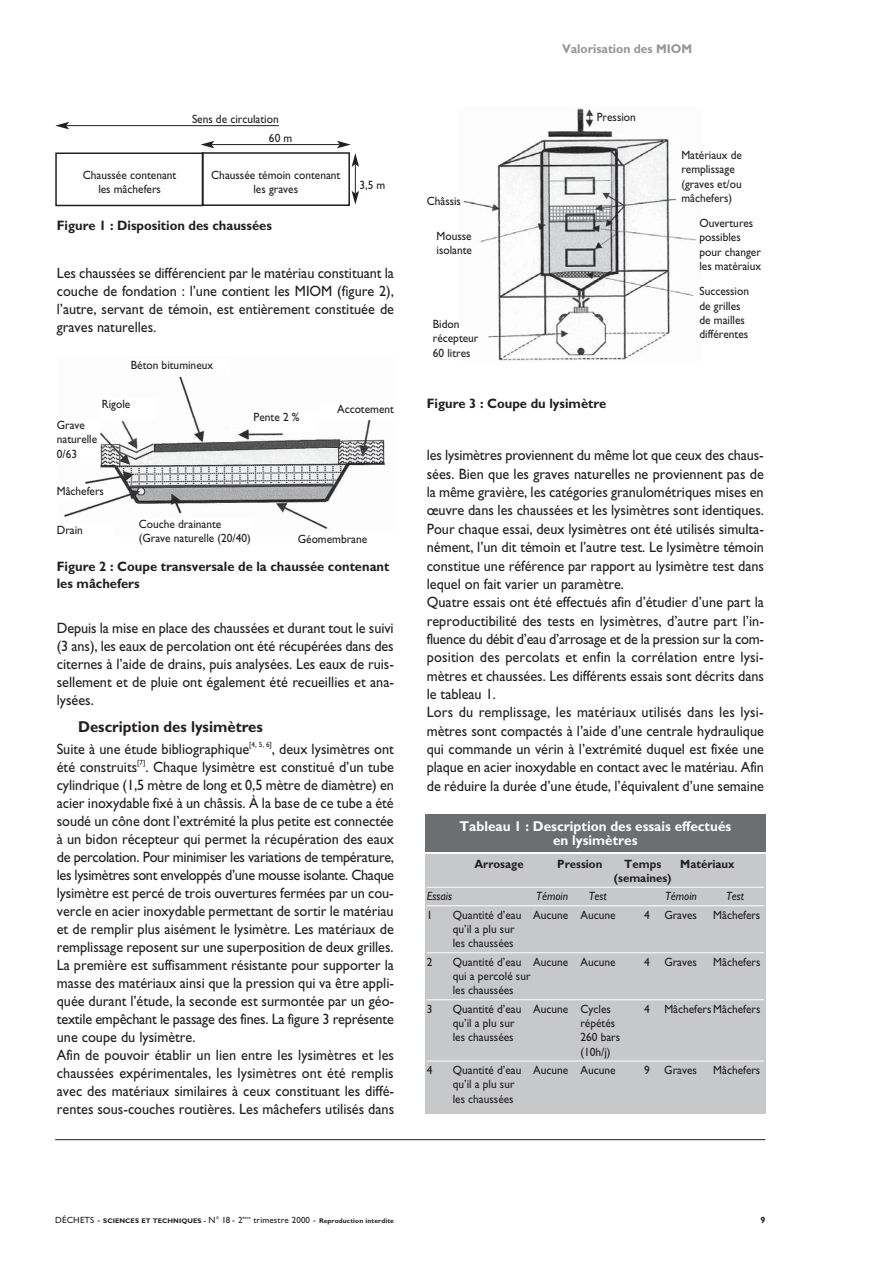
<style>
.page{position:relative;width:893px;height:1263px;background:#fff}
.page>*{position:absolute;margin:0;border:0;box-sizing:border-box;transform-origin:0 0}
.t1{font:700 15.75px "Gill Sans";color:#231f20;scale:.95 1}
.t2{font:15px/18px "Gill Sans";color:#231f20;scale:.95 1}
.t3{font:700 14.25px/14.2px "Gill Sans";color:#fff;text-align:center;scale:.95 1}
.t4{font:700 13.65px/16.5px "Gill Sans";color:#231f20;scale:.95 1}
.t5{font:700 12.75px "Gill Sans";color:#939598;scale:.95 1}
.t6{font:12px/14.2px "Gill Sans";color:#231f20;scale:.95 1}
.t7{font:700 12px "Gill Sans";color:#231f20;scale:.95 1}
.t8{font:italic 12px "Gill Sans";color:#231f20;scale:.95 1}
.t9{font:700 9px "Gill Sans";color:#231f20}
.t10{font:7.5px "Gill Sans";color:#231f20;scale:.95 1}
.t11{font:700 6.75px "Gill Sans";letter-spacing:.015em;color:#231f20}
.s1{font-weight:400;font-size:9px}
</style>
<div class="page">
<hr style="left:55px;top:1139px;width:710px;height:1px;background:#231f20">
<div style="left:425px;top:855px;width:340px;height:259px;background:#c6c8ca"></div>
<hr style="left:427px;top:887px;width:337px;height:1px;background:#fff">
<hr style="left:427px;top:905px;width:337px;height:1px;background:#fff">
<hr style="left:427px;top:952px;width:337px;height:1px;background:#fff">
<hr style="left:427px;top:999px;width:337px;height:1px;background:#fff">
<hr style="left:427px;top:1061px;width:337px;height:1px;background:#fff">
<div style="left:425px;top:814px;width:340px;height:38px;background:#6d6e70"></div>
<hr style="left:67px;top:125px;width:212px;height:1px;background:#231f20">
<svg style="left:55px;top:122px;width:14px;height:7px"></svg>
<img style="left:63px;top:376px;width:323px;height:153px">
<img style="left:463px;top:108px;width:234px;height:253px">
<div style="left:252px;top:412px;width:64px;height:20px;background:#fff"></div>
<div style="left:319px;top:404px;width:76px;height:15px;background:#fff"></div>
<div style="left:100px;top:398px;width:56px;height:21px;background:#fff"></div>
<div style="left:55px;top:419px;width:45px;height:44px;background:#fff"></div>
<div style="left:55px;top:485px;width:52px;height:15px;background:#fff"></div>
<div style="left:55px;top:524px;width:59px;height:21px;background:#fff"></div>
<div style="left:137px;top:518px;width:116px;height:34px;background:#fff"></div>
<svg style="left:55px;top:141px;width:304px;height:66px"></svg>
<p class="t6" style="left:269px;top:111px;width:26px;line-height:18.5px;text-indent:-77px">Sens de circulation<br>60 m</p>
<p class="t6" style="left:83px;top:169px;width:100px">Chaussée contenant</p>
<p class="t6" style="left:211px;top:169px;width:138px">Chaussée témoin contenant</p>
<p class="t6" style="left:98px;top:183px;width:67px">les mâchefers</p>
<p class="t6" style="left:253px;top:183px;width:48px">les graves</p>
<p class="t6" style="left:359px;top:179px;width:29px">3,5 m</p>
<p class="t4" style="left:57px;top:219px;width:228px">Figure 1 : Disposition des chaussées</p>
<p class="t2" style="left:57px;top:266px;width:357px;text-align:justify">Les chaussées se différencient par le matériau constituant la couche de fondation : l’une contient les MIOM (figure 2), l’autre, servant de témoin, est entièrement constituée de graves naturelles.</p>
<p class="t6" style="left:131px;top:359px;width:88px">Béton bitumineux</p>
<p class="t6" style="left:102px;top:398px;width:32px">Rigole</p>
<p class="t6" style="left:337px;top:403px;width:61px">Accotement</p>
<p class="t6" style="left:254px;top:411px;width:50px">Pente 2 %</p>
<p class="t6" style="left:57px;top:419px;width:44px">Grave naturelle<br>0/63</p>
<p class="t6" style="left:57px;top:485px;width:51px">Mâchefers</p>
<p class="t6" style="left:57px;top:524px;width:29px">Drain</p>
<p class="t6" style="left:139px;top:518px;width:120px">Couche drainante (Grave naturelle (20/40)</p>
<p class="t6" style="left:298px;top:533px;width:75px">Géomembrane</p>
<p class="t4" style="left:57px;top:560px;width:352px">Figure 2 : Coupe transversale de la chaussée contenant les mâchefers</p>
<p class="t2" style="left:57px;top:621px;width:357px;text-align:justify">Depuis la mise en place des chaussées et durant tout le suivi (3 ans), les eaux de percolation ont été récupérées dans des citernes à l’aide de drains, puis analysées. Les eaux de ruis&shy;sellement et de pluie ont également été recueillies et ana&shy;lysées.</p>
<p class="t1" style="left:78px;top:721px;width:196px">Description des lysimètres</p>
<p class="t2" style="left:57px;top:741px;width:204px">Suite à une étude bibliographique</p>
<p class="t10" style="left:249px;top:742px;width:25px">[4, 5, 6]</p>
<p class="t2" style="left:272px;top:741px;width:130px">, deux lysimètres ont</p>
<p class="t2" style="left:57px;top:759px;width:86px">été construits</p>
<p class="t10" style="left:137px;top:760px;width:10px">[7]</p>
<p class="t2" style="left:57px;top:759px;width:357px;text-indent:89px">. Chaque lysimètre est constitué d’un tube cylindrique (1,5 mètre de long et 0,5 mètre de diamètre) en acier inoxydable fixé à un châssis. À la base de ce tube a été soudé un cône dont l’extrémité la plus petite est connectée à un bidon récepteur qui permet la récupération des eaux de percolation. Pour minimiser les variations de température, les lysimètres sont enveloppés d’une mousse isolante. Chaque lysimètre est percé de trois ouvertures fermées par un cou&shy;vercle en acier inoxydable permettant de sortir le matériau et de remplir plus aisément le lysimètre. Les matériaux de remplissage reposent sur une superposition de deux grilles.<br>La première est suffisamment résistante pour supporter la masse des matériaux ainsi que la pression qui va être appli&shy;quée durant l’étude, la seconde est surmontée par un géo&shy;textile empêchant le passage des fines. La figure 3 représente une coupe du lysimètre.<br>Afin de pouvoir établir un lien entre les lysimètres et les chaussées expérimentales, les lysimètres ont été remplis avec des matériaux similaires à ceux constituant les diffé&shy;rentes sous-couches routières. Les mâchefers utilisés dans</p>
<p class="t5" style="left:562px;top:44px;width:138px">Valorisation des MIOM</p>
<p class="t6" style="left:427px;top:195px;width:38px">Châssis</p>
<p class="t6" style="left:436px;top:230px;width:39px">Mousse isolante</p>
<p class="t6" style="left:433px;top:318px;width:50px">Bidon récepteur<br>60 litres</p>
<p class="t6" style="left:597px;top:111px;width:43px">Pression</p>
<p class="t4" style="left:427px;top:397px;width:191px">Figure 3 : Coupe du lysimètre</p>
<p class="t6" style="left:681px;top:149px;width:65px">Matériaux de remplissage (graves et/ou mâchefers)</p>
<p class="t6" style="left:699px;top:217px;width:66px">Ouvertures possibles pour changer les matéraiux</p>
<p class="t6" style="left:699px;top:286px;width:54px">Succession de grilles de mailles différentes</p>
<p class="t2" style="left:427px;top:448px;width:357px">les lysimètres proviennent du même lot que ceux des chaus&shy;sées. Bien que les graves naturelles ne proviennent pas de la même gravière, les catégories granulométriques mises en œuvre dans les chaussées et les lysimètres sont identiques.<br>Pour chaque essai, deux lysimètres ont été utilisés simulta&shy;nément, l’un dit témoin et l’autre test. Le lysimètre témoin constitue une référence par rapport au lysimètre test dans lequel on fait varier un paramètre.<br>Quatre essais ont été effectués afin d’étudier d’une part la reproductibilité des tests en lysimètres, d’autre part l’in&shy;fluence du débit d’eau d’arrosage et de la pression sur la com&shy;position des percolats et enfin la corrélation entre lysi&shy;mètres et chaussées. Les différents essais sont décrits dans le tableau 1.<br>Lors du remplissage, les matériaux utilisés dans les lysi&shy;mètres sont compactés à l’aide d’une centrale hydraulique qui commande un vérin à l’extrémité duquel est fixée une plaque en acier inoxydable en contact avec le matériau. Afin de réduire la durée d’une étude, l’équivalent d’une semaine</p>
<p class="t3" style="left:459px;top:820px;width:288px">Tableau 1 : Description des essais effectués en lysimètres</p>
<p class="t7" style="left:474px;top:859px;width:53px">Arrosage</p>
<p class="t7" style="left:557px;top:859px;width:49px">Pression</p>
<p class="t7" style="left:624px;top:859px;width:40px">Temps</p>
<p class="t7" style="left:680px;top:859px;width:59px">Matériaux</p>
<p class="t7" style="left:614px;top:874px;width:62px">(semaines)</p>
<p class="t8" style="left:427px;top:892px;width:28px">Essais</p>
<p class="t8" style="left:536px;top:892px;width:35px">Témoin</p>
<p class="t8" style="left:589px;top:892px;width:20px">Test</p>
<p class="t8" style="left:665px;top:892px;width:35px">Témoin</p>
<p class="t8" style="left:726px;top:892px;width:20px">Test</p>
<p class="t6" style="left:427px;top:909px;width:7px">1</p>
<p class="t6" style="left:453px;top:909px;width:173px">Quantité d’eau Aucune Aucune</p>
<p class="t6" style="left:644px;top:909px;width:57px">4 Graves</p>
<p class="t6" style="left:713px;top:909px;width:51px">Mâchefers</p>
<p class="t6" style="left:453px;top:923px;width:67px">qu’il a plu sur les chaussées</p>
<p class="t6" style="left:427px;top:956px;width:7px">2</p>
<p class="t6" style="left:453px;top:956px;width:173px">Quantité d’eau Aucune Aucune</p>
<p class="t6" style="left:644px;top:956px;width:57px">4 Graves</p>
<p class="t6" style="left:713px;top:956px;width:51px">Mâchefers</p>
<p class="t6" style="left:453px;top:970px;width:83px">qui a percolé sur les chaussées</p>
<p class="t6" style="left:427px;top:1003px;width:7px">3</p>
<p class="t6" style="left:453px;top:1003px;width:168px">Quantité d’eau Aucune Cycles</p>
<p class="t6" style="left:644px;top:1003px;width:124px">4 Mâchefers Mâchefers</p>
<p class="t6" style="left:453px;top:1017px;width:67px">qu’il a plu sur</p>
<p class="t6" style="left:580px;top:1017px;width:38px">répétés</p>
<p class="t6" style="left:453px;top:1031px;width:66px">les chaussées</p>
<p class="t6" style="left:580px;top:1031px;width:43px">260 bars (10h/j)</p>
<p class="t6" style="left:427px;top:1064px;width:7px">4</p>
<p class="t6" style="left:453px;top:1064px;width:173px">Quantité d’eau Aucune Aucune</p>
<p class="t6" style="left:644px;top:1064px;width:57px">9 Graves</p>
<p class="t6" style="left:713px;top:1064px;width:51px">Mâchefers</p>
<p class="t6" style="left:453px;top:1078px;width:67px">qu’il a plu sur les chaussées</p>
<p class="t11" style="left:55px;top:1219px;width:340px"><span class="s1">DÉCHETS -</span> SCIENCES ET TECHNIQUES - <span class="s1">N° 18 - 2</span><sup>ème</sup> <span class="s1">trimestre 2000 -</span> Reproduction interdite</p>
<p class="t9" style="left:760px;top:1217px;width:6px">9</p>
</div>
